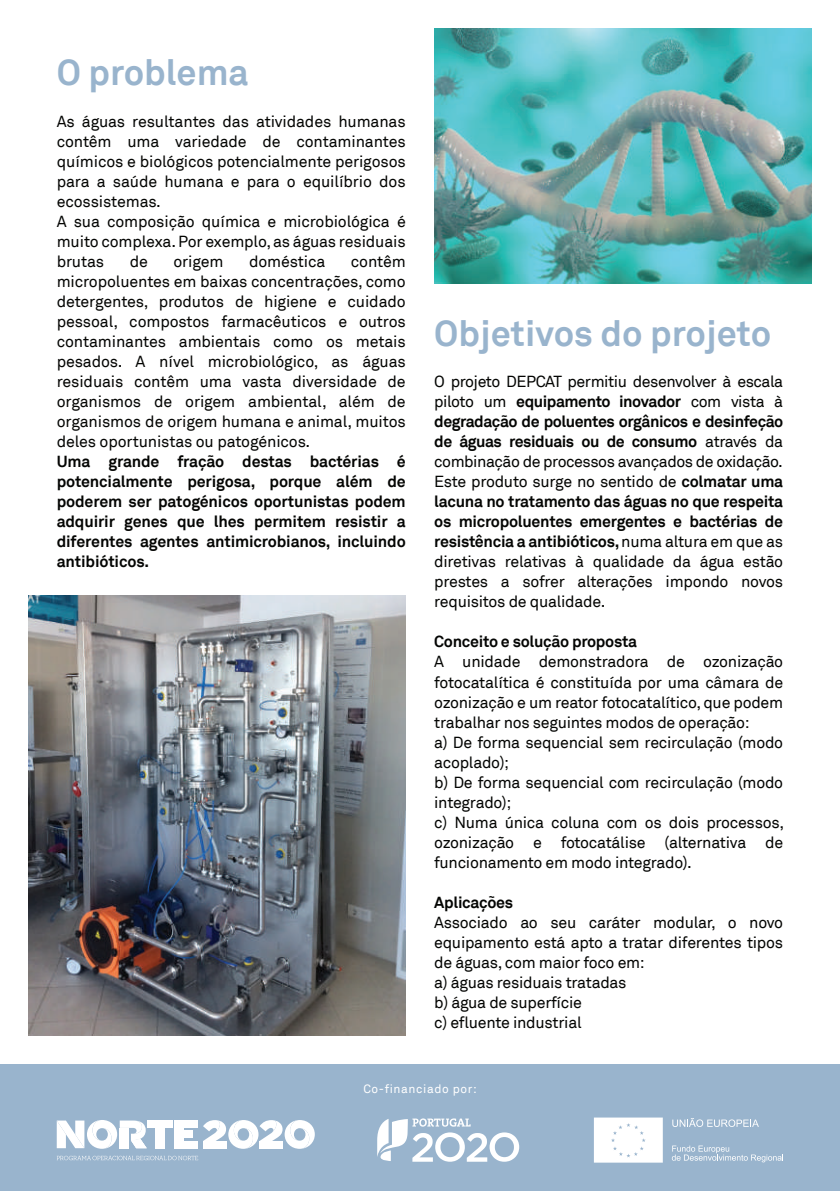
<style>
.page{position:relative;width:840px;height:1191px;background:#fff}
.page>*{position:absolute;margin:0;border:0;box-sizing:border-box;transform-origin:0 0}
.t1{font:700 36px "Akkurat";color:#99b4cd}
.t2{font:16px/20px "Akkurat";letter-spacing:-.02em;color:#040503}
.t3{font:700 16px/20px "Akkurat";letter-spacing:-.01em;color:#040503;text-align:justify}
.t4{font:12px "Akkurat";letter-spacing:.05em;color:#fff}
.s1{font-weight:700}
</style>
<div class="page">
<div style="left:0;top:1064px;width:839px;height:127px;background:#99b4cd"></div>
<div style="left:594px;top:1117px;width:68px;height:45px;background:#fff"></div>
<svg style="left:203px;top:1120px;width:111px;height:28px"></svg>
<div style="left:174px;top:1120px;width:24px;height:7px;background:#fff"></div>
<div style="left:147px;top:1120px;width:25px;height:7px;background:#fff"></div>
<div style="left:174px;top:1130px;width:19px;height:8px;background:#fff"></div>
<div style="left:174px;top:1141px;width:24px;height:7px;background:#fff"></div>
<svg style="left:57px;top:1120px;width:90px;height:28px"></svg>
<div style="left:120px;top:1128px;width:9px;height:20px;background:#fff"></div>
<div style="left:155px;top:1127px;width:9px;height:21px;background:#fff"></div>
<svg style="left:174px;top:1127px;width:10px;height:3px"></svg>
<svg style="left:174px;top:1138px;width:10px;height:3px"></svg>
<svg style="left:57px;top:1155px;width:141px;height:5px"></svg>
<svg style="left:377px;top:1118px;width:142px;height:43px"></svg>
<svg style="left:672px;top:1118px;width:86px;height:9px"></svg>
<svg style="left:671px;top:1145px;width:112px;height:17px"></svg>
<img style="left:28px;top:595px;width:377px;height:440px">
<img style="left:434px;top:28px;width:377px;height:255px">
<h1 class="t1" style="left:57px;top:50px;width:193px">O problema</h1>
<p class="t2" style="left:57px;top:112px;width:350px">As águas resultantes das atividades humanas contêm uma variedade de contaminantes químicos e biológicos potencialmente perigosos para a saúde humana e para o equilíbrio dos ecossistemas.<br>A sua composição química e microbiológica é muito complexa. Por exemplo, as águas residuais brutas</p>
<p class="t2" style="left:57px;top:252px;width:350px;text-align:justify;text-indent:294px">contêm micropoluentes em baixas concentrações, como detergentes, produtos de higiene e cuidado pessoal, compostos farmacêuticos e outros contaminantes ambientais como os metais pesados. A nível microbiológico, as águas residuais contêm uma vasta diversidade de organismos de origem ambiental, além de organismos de origem humana e animal, muitos deles oportunistas ou patogénicos.</p>
<p class="t3" style="left:57px;top:451px;width:350px">Uma grande fração destas bactérias é potencialmente perigosa, porque além de poderem ser patogénicos oportunistas podem adquirir genes que lhes permitem resistir a diferentes agentes antimicrobianos, incluindo antibióticos.</p>
<p class="t2" style="left:130px;top:252px;width:20px">de</p>
<p class="t2" style="left:173px;top:252px;width:52px">origem</p>
<p class="t2" style="left:249px;top:252px;width:78px">doméstica</p>
<h1 class="t1" style="left:434px;top:310px;width:338px">Objetivos do projeto</h1>
<p class="t2" style="left:434px;top:372px;width:350px;text-align:justify">O projeto DEPCAT permitiu desenvolver à escala piloto um <span class="s1">equipamento inovador</span> com vista à <span class="s1">degradação de poluentes orgânicos e desinfeção de águas residuais ou de consumo</span> através da combinação de processos avançados de oxidação.<br>Este produto surge no sentido de <span class="s1">colmatar uma lacuna no tratamento das águas no que respeita os micropoluentes emergentes e bactérias de resistência a antibióticos,</span> numa altura em que as diretivas relativas à qualidade da água estão prestes a sofrer alterações impondo novos requisitos de qualidade.</p>
<p class="t3" style="left:434px;top:632px;width:204px">Conceito e solução proposta</p>
<p class="t2" style="left:434px;top:652px;width:351px">A unidade demonstradora de ozonização fotocatalítica é constituída por uma câmara de ozonização e um reator fotocatalítico, que podem trabalhar nos seguintes modos de operação:<br>a) De forma sequencial sem recirculação (modo acoplado);<br>b) De forma sequencial com recirculação (modo integrado);<br>c) Numa única coluna com os dois processos, ozonização e fotocatálise (alternativa de funcionamento em modo integrado).</p>
<p class="t3" style="left:434px;top:892px;width:81px">Aplicações</p>
<p class="t2" style="left:434px;top:912px;width:350px">Associado ao seu caráter modular, o novo equipamento está apto a tratar diferentes tipos de águas, com maior foco em:<br>a) águas residuais tratadas<br>b) água de superfície<br>c) efluente industrial</p>
<p class="t4" style="left:363px;top:1081px;width:115px">Co-financiado por:</p>
</div>
